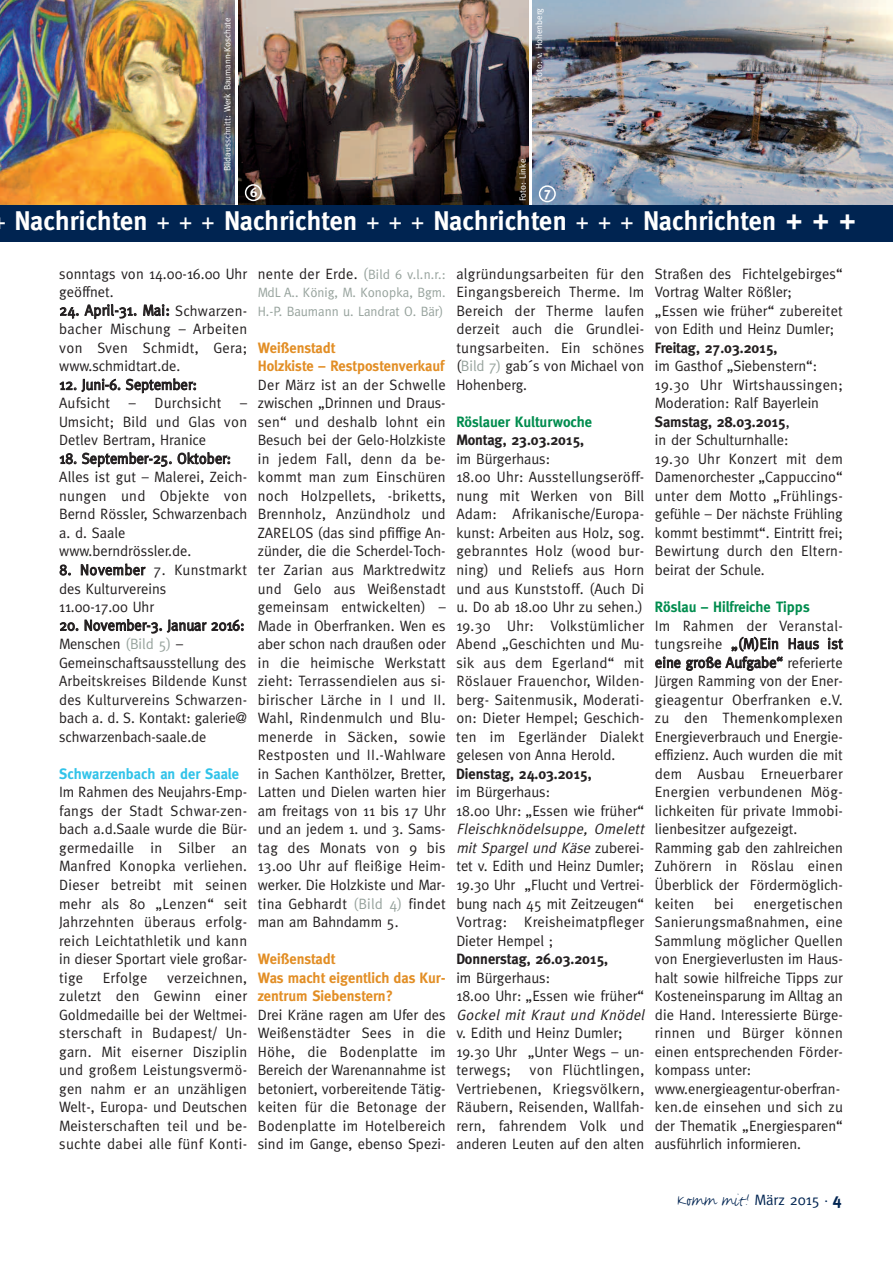
<style>
.page{position:relative;width:893px;height:1263px;background:#fff}
.page>*{position:absolute;margin:0;border:0;box-sizing:border-box;transform-origin:0 0}
.t1{font:27px "Meta Bold+SJBAHA";letter-spacing:.01em;color:#fff}
.t2{font:19.5px "FF Justlefthand+NCSSVR";color:#002451}
.t3{font:15px/18.6px "Meta Normal+ZNSSFL";letter-spacing:.005em;color:#231f20}
.t4{font:15px "Meta Bold+SJBAHA";color:#231f20}
.t5{font:15px/18.6px "Meta Bold+SJBAHA";color:#e28e25}
.t6{font:15px "Meta Bold+SJBAHA";color:#008c4e}
.t7{font:15px "Meta Bold+SJBAHA";color:#31c3e9}
.t8{font:italic 15px "Meta Normal+ZNSSFL";color:#231f20}
.t9{font:13.5px/18.6px "Meta Normal+ZNSSFL";color:#96a29c;text-align:justify}
.t10{font:13.5px "Meta Bold+SJBAHA";color:#fff}
.t11{font:9px "Meta Normal+ZNSSFL";color:#fff}
.s1{font-family:"Meta Normal+ZNSSFL"}
.s2{color:#96a29c}
.s3{font-size:15px;color:#231f20}
.s4{font-size:15px}
.s5{font-style:italic}
.s6{font-family:"Meta Normal+ZNSSFL";font-size:15px}
.s7{font-family:"Meta Normal+ZNSSFL";font-size:13.5px}
.s8{font-family:"Meta Bold+SJBAHA";font-size:16.5px}
</style>
<div class="page">
<img style="left:0;top:0;width:893px;height:242px">
<p class="t11" style="left:222px;top:171px;width:155px;rotate:-90deg">Bildausschnitt: Werk Baumann-Koschate</p>
<p class="t11" style="left:534px;top:81px;width:74px;rotate:-90deg">Foto: v. Hohenberg</p>
<p class="t11" style="left:517px;top:201px;width:44px;rotate:-90deg">Foto: Linke</p>
<h1 class="t1" style="left:15px;top:205px;width:843px">Nachrichten <span class="s1">+ + +</span> Nachrichten <span class="s1">+ + +</span> Nachrichten <span class="s1">+ + +</span> Nachrichten + + +</h1>
<p class="t10" style="left:250px;top:184px;width:9px">6</p>
<p class="t10" style="left:544px;top:184px;width:9px">7</p>
<p class="t3" style="left:59px;top:264px;width:189px">sonntags von 14.00-16.00 Uhr geöffnet.</p>
<p class="t3" style="left:59px;top:301px;width:189px;text-align:justify">24. April-31. Mai: Schwarzen&shy;bacher Mischung – Arbeiten von Sven Schmidt, Gera; www.schmidtart.de.</p>
<p class="t3" style="left:59px;top:375px;width:189px">12. Juni-6. September:<br>Aufsicht – Durchsicht –<br>Umsicht; Bild und Glas von<br>Detlev Bertram, Hranice</p>
<p class="t3" style="left:59px;top:449px;width:189px">18. September-25. Oktober:<br>Alles ist gut – Malerei, Zeich&shy;nungen und Objekte von<br>Bernd Rössler, Schwarzenbach a. d. Saale www.berndrössler.de.</p>
<p class="t3" style="left:59px;top:561px;width:189px">8. November 7. Kunstmarkt des Kulturvereins<br>11.00-17.00 Uhr</p>
<p class="t3" style="left:59px;top:616px;width:189px">20. November-3. Januar 2016:<br>Menschen <span class="s2">(Bild 5)</span> –<br>Gemeinschaftsausstellung des<br>Arbeits kreises Bildende Kunst des Kulturvereins Schwarzen&shy;bach a. d. S. Kontakt: galerie@ schwarzenbach-saale.de</p>
<p class="t7" style="left:59px;top:765px;width:181px">Schwarzenbach an der Saale</p>
<p class="t3" style="left:59px;top:783px;width:189px;text-align:justify">Im Rahmen des Neujahrs-Emp&shy;fangs der Stadt Schwar-zen&shy;bach a.d.Saale wurde die Bür&shy;germedaille in Silber an Manfred Konopka verliehen.<br>Dieser betreibt mit seinen mehr als 80 „Lenzen“ seit Jahrzehnten überaus erfolg&shy;reich Leichtathletik und kann in dieser Sportart viele großar&shy;tige</p>
<p class="t3" style="left:59px;top:968px;width:189px;text-align:justify;text-indent:108px">verzeichnen, zuletzt den Gewinn einer Goldmedaille bei der Weltmei&shy;sterschaft in Budapest/ Un - garn. Mit eiserner Disziplin und großem Leistungsvermö&shy;gen nahm er an unzähligen Welt-, Europa- und Deutschen Meisterschaften teil und be - suchte dabei alle fünf Konti-</p>
<p class="t3" style="left:103px;top:968px;width:46px">Erfolge</p>
<p class="t9" style="left:258px;top:265px;width:189px"><span class="s3">nente der Erde.</span> <span class="s4">(</span>Bild 6 v.l.n.r.:<br>MdL A.. König, M. Konopka, Bgm.<br>H.-P. Baumann u. Landrat O. Bär)</p>
<p class="t5" style="left:258px;top:338px;width:188px">Weißenstadt<br>Holzkiste – Restpostenverkauf</p>
<p class="t3" style="left:258px;top:375px;width:189px;text-align:justify">Der März ist an der Schwelle zwischen „Drinnen und Draus&shy;sen“ und deshalb lohnt ein Besuch bei der Gelo-Holzkiste in jedem Fall, denn da be - kommt man zum Einschüren noch Holzpellets, -briketts, Brennholz, Anzündholz und ZARELOS (das sind pfiffige An - zünder, die die Scherdel-Toch&shy;ter Zarian aus Marktredwitz und Gelo aus Weißenstadt gemeinsam entwic kelten) – Made in Oberfranken. Wen es aber schon nach draußen oder in die heimische Werkstatt zieht: Terrassendielen aus si - birischer Lärche in I und II.<br>Wahl, Rin denmulch und Blu&shy;menerde in Säcken, sowie Restposten und II.-Wahlware in Sachen Kanthölzer, Bretter, Latten und Dielen warten hier am freitags von 11 bis 17 Uhr und an jedem 1. und 3. Sams&shy;tag des Monats von 9 bis 13.00 Uhr auf fleißige Heim&shy;werker. Die Holzkiste und Mar&shy;tina Gebhardt <span class="s2">(Bild 4)</span> findet man am Bahndamm 5.</p>
<p class="t5" style="left:258px;top:949px;width:189px">Weißenstadt<br>Was macht eigentlich das Kur&shy;zentrum Siebenstern?</p>
<p class="t3" style="left:258px;top:1005px;width:189px;text-align:justify">Drei Kräne ragen am Ufer des Weißenstädter Sees in die Höhe, die Bodenplatte im Bereich der Warenannahme ist betoniert, vorbereitende Tätig&shy;keiten für die Betonage der Bodenplatte im Hotelbereich sind im Gange, ebenso Spezi-</p>
<p class="t3" style="left:456px;top:264px;width:189px;text-align:justify">algründungsarbeiten für den Eingangsbereich Therme. Im Bereich der Therme laufen derzeit auch die Grundlei&shy;tungsarbeiten. Ein schönes (<span class="s2">Bild 7)</span> gab´s von Michael von Hohenberg.</p>
<p class="t6" style="left:456px;top:413px;width:137px">Röslauer Kulturwoche</p>
<p class="t4" style="left:456px;top:431px;width:129px">Montag, 23.03.2015,</p>
<p class="t3" style="left:456px;top:449px;width:189px">im Bürgerhaus:<br>18.00 Uhr: Ausstellungseröff&shy;nung mit Werken von Bill<br>Adam: Afrikanische/Europa - kunst: Arbeiten aus Holz, sog. gebranntes Holz (wood bur&shy;ning) und Reliefs aus Horn und aus Kunststoff. (Auch Di u. Do ab 18.00 Uhr zu sehen.)<br>19.30 Uhr: Volkstümlicher<br>Abend „Geschichten und Mu - sik aus dem Egerland“ mit<br>Röslauer Frauenchor, Wilden&shy;berg- Saitenmusik, Moderati&shy;on: Dieter Hempel; Geschich&shy;ten im Egerländer Dialekt gelesen von Anna Herold.</p>
<p class="t4" style="left:456px;top:765px;width:137px">Dienstag, 24.03.2015,</p>
<p class="t3" style="left:456px;top:783px;width:189px">im Bürgerhaus:<br>18.00 Uhr: „Essen wie früher“</p>
<p class="t3" style="left:456px;top:820px;width:192px"><span class="s5">Fleischknödelsuppe, Omelett mit Spargel und Käse</span> z u b e re i - tet v. Edith und Heinz Dumler;<br>19.30 Uhr „Flucht und Vertrei&shy;bung nach 45 mit Zeitzeugen“<br>Vortrag: Kreisheimatpfleger<br>Dieter Hempel ;</p>
<p class="t4" style="left:456px;top:950px;width:153px">Donnerstag, 26.03.2015,</p>
<p class="t3" style="left:456px;top:968px;width:189px">im Bürgerhaus:<br>18.00 Uhr: „Essen wie früher“</p>
<p class="t8" style="left:456px;top:1006px;width:192px">Gockel mit Kraut und Knödel</p>
<p class="t3" style="left:456px;top:1024px;width:189px">v. Edith und Heinz Dumler;<br>19.30 Uhr „Unter Wegs – un - terwegs; von Flüchtlingen,<br>Vertriebenen, Kriegsvölkern,<br>Räubern, Reisenden, Wallfah&shy;rern, fahrendem Volk und anderen Leuten auf den alten</p>
<p class="t3" style="left:655px;top:264px;width:189px">Straßen des Fichtelgebirges“<br>Vortrag Walter Rößler;<br>„Essen wie früher“ zubereitet von Edith und Heinz Dumler;</p>
<p class="t4" style="left:655px;top:339px;width:124px">Freitag, 27.03.2015,</p>
<p class="t3" style="left:655px;top:357px;width:189px">im Gasthof „Siebenstern“:<br>19.30 Uhr Wirtshaussingen;<br>Moderation: Ralf Bayerlein</p>
<p class="t4" style="left:655px;top:413px;width:136px">Samstag, 28.03.2015<span class="s1">,</span></p>
<p class="t3" style="left:655px;top:431px;width:189px">in der Schulturnhalle:<br>19.30 Uhr Konzert mit dem<br>Damenorchester „Cappuccino“ unter dem Motto „Frühlings&shy;gefühle – Der nächste Frühling kommt bestimmt“. Eintritt frei;<br>Bewirtung durch den Eltern&shy;beirat der Schule.</p>
<p class="t6" style="left:655px;top:598px;width:156px">Röslau – Hilfreiche Tipps</p>
<p class="t3" style="left:655px;top:616px;width:190px">Im Rahmen der Veranstal&shy;tungsreihe „(M)Ein Haus ist eine große Aufgabe“ referierte<br>Jürgen Ramming von der Ener&shy;gieagentur Oberfranken e.V. zu den Themenkomplexen<br>Energieverbrauch und Energie&shy;effizienz. Auch wurden die mit dem Ausbau Erneuerbarer<br>Energien verbundenen Mög&shy;lichkeiten für private Immobi&shy;lienbesitzer aufgezeigt.<br>Ramming gab den zahlreichen<br>Zuhörern in Röslau einen<br>Überblick der Fördermöglich&shy;keiten</p>
<p class="t3" style="left:714px;top:894px;width:21px">bei</p>
<p class="t3" style="left:655px;top:894px;width:189px;text-indent:99px">energetischen<br>Sanierungsmaßnahmen, eine<br>Sammlung möglicher Quellen von Energieverlusten im Haus&shy;halt sowie hilfreiche Tipps zur<br>Kosteneinsparung im Alltag an die Hand. Interessierte Bürge&shy;rinnen und Bürger können einen entsprechenden Förder&shy;kompass unter: www.energieagentur-oberfran&shy;ken.de einsehen und sich zu der Thematik „Energiesparen“ ausführlich informieren.</p>
<h2 class="t2" style="left:677px;top:1187px;width:166px">Komm mit! <span class="s6">März 2015</span> <span class="s7">·</span> <span class="s8">4</span></h2>
</div>
